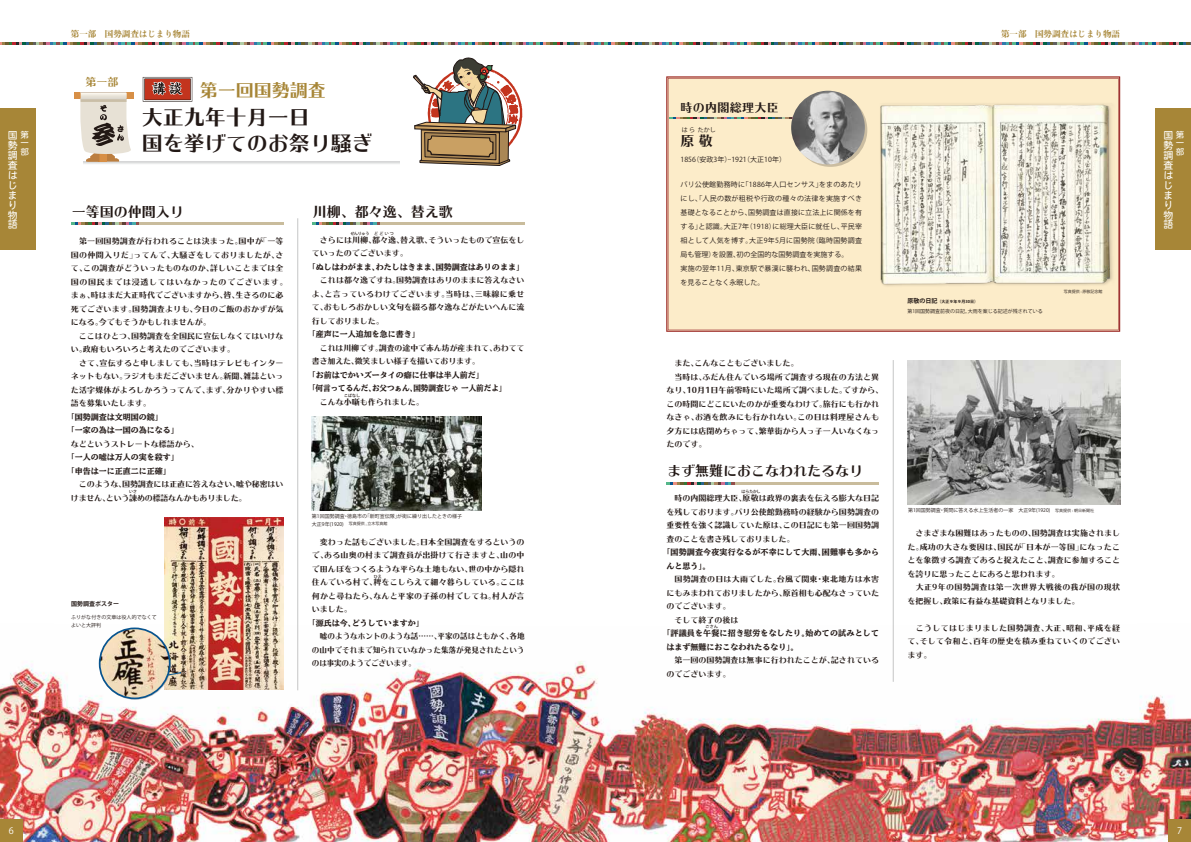
<style>
.page{position:relative;width:1191px;height:842px;background:#fff}
.page>*{position:absolute;margin:0;border:0;box-sizing:border-box;transform-origin:0 0}
.t1{font:21px/26px "Kan 415 Typos Std";color:#221815}
.t2{font:18px "Kan 415 Typos Std";color:#a78637}
.t3{font:14px "Kan 415 Typos Std";color:#221815}
.t4{font:12px "Kan 415 Typos Std";letter-spacing:.025em;color:#221815}
.t5{font:11px "Kan 415 Typos Std";color:#a78637}
.t6{font:9.9px/9.9px "Heisei Maru Go Std W4";color:#fff}
.t7{font:9px "Koz Go Pr 6 N";color:#fff}
.t8{font:800 8.5px "Yu Min 36 p Kn";color:#a78637}
.t9{font:8.5px/8.5px "Heisei Maru Go Std W4";color:#fff;text-align:justify}
.t10{font:8px/13.5px "Kan 415 Typos Std";letter-spacing:.005em;color:#221815}
.t11{font:800 8px/13.5px "TBUD Min Std";color:#221815}
.t12{font:800 8px/13.5px "TBUD Min Std";letter-spacing:.02em;color:#221815}
.t13{font:8px/13.5px "Kan 415 Typos Std";letter-spacing:.005em;color:#221815;text-align:justify;scale:.95 1}
.t14{font:8px/13.5px "Kan 415 Typos Std";letter-spacing:-.015em;color:#221815}
.t15{font:7px/14px "Koz Go Pro";letter-spacing:.025em;color:#221815}
.t16{font:7px "Koz Go Pro";color:#221815}
.t17{font:700 6px "Koz Go Pro";color:#221815}
.t18{font:6px "Koz Go Pro";letter-spacing:.1em;color:#221815}
.t19{font:5px/8px "Koz Go Pro";color:#221815}
.t20{font:700 4px "Koz Go Pro";color:#221815}
.t21{font:500 4px "Koz Go Pr 6 N";color:#221815}
.t22{font:4px "Koz Go Pro";color:#221815}
.t23{font:500 4px "Koz Go Pr 6 N";letter-spacing:-.075em;color:#221815}
.s1{font-size:6px}
.s2{font-size:4px}
</style>
<div class="page">
<img style="left:0;top:624px;width:1191px;height:218px">
<img style="left:312px;top:417px;width:169px;height:93px">
<img style="left:907px;top:360px;width:213px;height:145px">
<img style="left:164px;top:518px;width:120px;height:172px">
<svg style="left:169px;top:672px;width:13px;height:4px"></svg>
<svg style="left:99px;top:627px;width:72px;height:72px"></svg>
<img style="left:100px;top:629px;width:69px;height:68px;border-radius:34px">
<div style="left:666px;top:77px;width:454px;height:255px;background:#fcecc9"></div>
<div style="left:873px;top:101px;width:244px;height:191px;background:#fcecc9"></div>
<img style="left:876px;top:103px;width:235px;height:183px">
<svg style="left:669px;top:118px;width:123px;height:1px"></svg>
<svg style="left:793px;top:93px;width:74px;height:74px"></svg>
<img style="left:791px;top:91px;width:74px;height:73px;border-radius:37px">
<hr style="left:71px;top:223px;width:212px;height:2px;background:#c9bc9c">
<svg style="left:71px;top:223px;width:68px;height:2px"></svg>
<hr style="left:297px;top:218px;width:1px;height:472px;background:#c5c6c6">
<hr style="left:893px;top:360px;width:1px;height:322px;background:#c5c6c6">
<hr style="left:312px;top:223px;width:212px;height:2px;background:#c9bc9c">
<svg style="left:312px;top:223px;width:68px;height:2px"></svg>
<hr style="left:666px;top:482px;width:213px;height:3px;background:#c9bc9c">
<svg style="left:666px;top:482px;width:68px;height:3px"></svg>
<svg style="left:0;top:43px;width:1191px;height:2px;background:#707066"></svg>
<hr style="left:84px;top:162px;width:316px;height:2px;background:#e3e4e4">
<div style="left:74px;top:92px;width:59px;height:7px;background:#d78f46"></div>
<svg style="left:80px;top:92px;width:54px;height:70px"></svg>
<div style="left:143px;top:77px;width:49px;height:25px;background:#c3341e"></div>
<div style="left:143px;top:77px;width:49px;height:24px;border:1px solid #fff"></div>
<svg style="left:151px;top:77px;width:32px;height:25px"></svg>
<svg style="left:413px;top:58px;width:109px;height:108px"></svg>
<div style="left:0;top:108px;width:35px;height:142px;background:#a78637"></div>
<div style="left:1155px;top:108px;width:36px;height:142px;background:#a78637"></div>
<div style="left:0;top:819px;width:11px;height:12px;background:#a78637"></div>
<div style="left:11px;top:819px;width:12px;height:12px;background:#a78637"></div>
<div style="left:0;top:831px;width:11px;height:11px;background:#a78637"></div>
<div style="left:11px;top:831px;width:12px;height:11px;background:#a78637"></div>
<div style="left:1179px;top:819px;width:12px;height:12px;background:#a78637"></div>
<div style="left:1168px;top:819px;width:11px;height:12px;background:#a78637"></div>
<div style="left:1179px;top:831px;width:12px;height:11px;background:#a78637"></div>
<div style="left:1168px;top:831px;width:11px;height:11px;background:#a78637"></div>
<p class="t8" style="left:71px;top:27px;width:121px">第一部　国勢調査はじまり物語</p>
<p class="t8" style="left:1001px;top:27px;width:121px">第一部　国勢調査はじまり物語</p>
<h3 class="t5" style="left:86px;top:76px;width:34px">第一部</h3>
<h1 class="t1" style="left:142px;top:105px;width:233px">大正九年十月一日<br>国を挙げてのお祭り騒ぎ</h1>
<h2 class="t2" style="left:200px;top:80px;width:127px">第一回国勢調査</h2>
<h3 class="t4" style="left:680px;top:101px;width:100px">時の内閣総理大臣</h3>
<p class="t18" style="left:682px;top:126px;width:36px">はらたかし</p>
<p class="t6" style="left:8px;top:131px;width:11px">国勢調査はじまり物語</p>
<p class="t9" style="left:20px;top:130px;width:10px">第一部</p>
<p class="t6" style="left:1163px;top:131px;width:11px">国勢調査はじまり物語</p>
<p class="t9" style="left:1176px;top:130px;width:10px">第一部</p>
<h3 class="t3" style="left:680px;top:133px;width:34px">原 敬</h3>
<p class="t16" style="left:680px;top:155px;width:107px">1856（安政3年）~1921（大正10年）</p>
<p class="t15" style="left:680px;top:178px;width:183px">パリ公使館勤務時に「1886年人口センサス」をまのあたりにし、「人民の数が租税や行政の種々の法律を実施すべき基礎となることから、国勢調査は直接に立法上に関係を有する」と認識。大正7年（1918）に総理大臣に就任し、平民宰相として人気を博す。大正9年5月に国勢院（臨時国勢調査局も管理）を設置、初の全国的な国勢調査を実施する。<br>実施の翌年11月、東京駅で暴漢に襲われ、国勢調査の結果を見ることなく永眠した。</p>
<h3 class="t3" style="left:313px;top:204px;width:141px">川柳、都々逸、替え歌</h3>
<h3 class="t3" style="left:72px;top:204px;width:113px">一等国の仲間入り</h3>
<p class="t10" style="left:71px;top:235px;width:218px">　第一回国勢調査が行われることは決まった。国中が「一等国の仲間入りだ」ってんで、大騒ぎをしておりましたが、さて、この調査がどういったものなのか、詳しいことまでは全国の国民までは浸透してはいなかったのでございます。まぁ、時はまだ大正時代でございますから、皆、生きるのに必死でございます。国勢調査よりも、今日のご飯のおかずが気になる。今でもそうかもしれませんが。<br>　ここはひとつ、国勢調査を全国民に宣伝しなくてはいけない。政府もいろいろと考えたのでございます。<br>　さて、宣伝すると申しましても、当時はテレビもインターネットもない。ラジオもまだございません。新聞、雑誌といった活字媒体がよろしかろうってんで、まず、分かりやすい標語を募集いたします。</p>
<p class="t11" style="left:67px;top:410px;width:114px">「国勢調査は文明国の鏡」<br>「一家の為は一国の為になる」</p>
<p class="t10" style="left:71px;top:437px;width:130px">などというストレートな標語から、</p>
<p class="t11" style="left:67px;top:450px;width:114px">「一人の嘘は万人の実を殺す」「申告は一に正直二に正確」</p>
<p class="t14" style="left:71px;top:478px;width:214px;text-indent:8px">このような、国勢調査には正直に答えなさい、嘘や秘密はいけません、という諌めの標語なんかもありました。</p>
<p class="t23" style="left:350px;top:231px;width:45px">せんりゅう どどいつ</p>
<p class="t10" style="left:312px;top:233px;width:214px">　さらには川柳、都々逸、替え歌、そういったもので宣伝をしていったのでございます。</p>
<p class="t11" style="left:308px;top:260px;width:217px">「ぬしはわがまま、わたしはきまま、国勢調査はありのまま」</p>
<p class="t10" style="left:312px;top:274px;width:214px;text-align:justify">　これは都々逸ですね。国勢調査はありのままに答えなさいよ、と言っているわけでございます。当時は、三味線に乗せて、おもしろおかしい文句を綴る都々逸などがたいへんに流行しておりました。</p>
<p class="t11" style="left:308px;top:328px;width:113px">「産声に一人追加を急に書き」</p>
<p class="t10" style="left:312px;top:341px;width:214px">　これは川柳です。調査の途中で赤ん坊が産まれて、あわてて書き加えた、微笑ましい様子を描いております。</p>
<p class="t11" style="left:308px;top:368px;width:200px">「お前はでかいズータイの癖に仕事は半人前だ」<br>「何言ってるんだ、お父つぁん、国勢調査じゃ 一人前だよ」</p>
<p class="t10" style="left:320px;top:395px;width:105px">こんな小噺も作られました。</p>
<p class="t22" style="left:1063px;top:289px;width:40px">写真提供 : 原敬記念館</p>
<p class="t20" style="left:907px;top:299px;width:72px"><span class="s1">原敬の日記</span>（大正９年９月30日）</p>
<p class="t19" style="left:907px;top:307px;width:137px">第1回国勢調査前夜の日記。大雨を案じる記述が残されている</p>
<p class="t10" style="left:666px;top:357px;width:218px">　また、こんなこともございました。<br>　当時は、ふだん住んでいる場所で調査する現在の方法と異なり、10月1日午前零時にいた場所で調べました。ですから、この時間にどこにいたのかが重要なわけで。旅行にも行かれなきゃ、お酒を飲みにも行かれない。この日は料理屋さんも夕方には店閉めちゃって、繁華街から人っ子一人いなくなったのです。</p>
<p class="t21" style="left:344px;top:394px;width:17px">こばなし</p>
<h3 class="t3" style="left:667px;top:463px;width:197px">まず無難におこなわれたるなり</h3>
<p class="t21" style="left:741px;top:489px;width:21px">はらたかし</p>
<p class="t21" style="left:129px;top:489px;width:9px">いさ</p>
<p class="t10" style="left:666px;top:492px;width:214px;text-align:justify">　時の内閣総理大臣、原敬は政界の裏表を伝える膨大な日記を残しております。パリ公使館勤務時の経験から国勢調査の重要性を強く認識していた原は、この日記にも第一回国勢調査のことを書き残しておりました。</p>
<p class="t12" style="left:666px;top:545px;width:214px;text-indent:-4px">「国勢調査今夜実行なるが不幸にして大雨、困難事も多からんと思う」。</p>
<p class="t10" style="left:666px;top:572px;width:214px">　国勢調査の日は大雨でした。台風で関東・東北地方は水害にもみまわれておりましたから、原首相も心配なさっていたのでございます。<br>　そして終了の後は</p>
<p class="t12" style="left:666px;top:626px;width:214px;text-indent:-4px">「評議員を午餐に招き慰労をなしたり。始めての試みとしてはまず無難におこなわれたるなり」。</p>
<p class="t10" style="left:666px;top:653px;width:214px">　第一回の国勢調査は無事に行われたことが、記されているのでございます。</p>
<p class="t19" style="left:908px;top:506px;width:187px">第1回国勢調査・質問に答える水上生活者の一家　大正9年(1920)　<span class="s2">写真提供 : 朝日新聞社</span></p>
<p class="t19" style="left:312px;top:512px;width:157px">第1回国勢調査・徳島市の「新町宣伝隊」が街に繰り出したときの様子　大正9年(1920)　<span class="s2">写真提供 : 立木写真館</span></p>
<p class="t10" style="left:907px;top:527px;width:214px">　さまざまな困難はあったものの、国勢調査は実施されました。成功の大きな要因は、国民が「日本が一等国」になったことを象徴する調査であると捉えたこと、調査に参加することを誇りに思ったことにあると思われます。<br>　大正9年の国勢調査は第一次世界大戦後の我が国の現状を把握し、政策に有益な基礎資料となりました。</p>
<p class="t10" style="left:907px;top:621px;width:214px;text-align:justify">　こうしてはじまりました国勢調査、大正、昭和、平成を経て、そして令和と、百年の歴史を積み重ねていくのでございます。</p>
<p class="t10" style="left:312px;top:535px;width:214px;text-align:justify">　変わった話もございました。日本全国調査をするというので、ある山奥の村まで調査員が出掛けて行きますと、山の中で田んぼをつくるような平らな土地もない、世の中から隠れ住んでいる村で、稗をこしらえて細々暮らしている。ここは何かと尋ねたら、なんと平家の子孫の村でしてね。村人が言いました。</p>
<p class="t11" style="left:308px;top:616px;width:117px">「源氏は今、どうしていますか」</p>
<p class="t13" style="left:312px;top:630px;width:225px;text-indent:8px">嘘のようなホントのような話……、平家の話はともかく、各地の山中でそれまで知られていなかった集落が発見されたというのは事実のようでございます。</p>
<p class="t21" style="left:374px;top:574px;width:9px">ひえ</p>
<p class="t17" style="left:71px;top:600px;width:49px">国勢調査ポスター</p>
<p class="t19" style="left:71px;top:613px;width:87px">ふりがな付きの文章は役人的でなくてよいと大評判</p>
<p class="t21" style="left:705px;top:624px;width:14px">ごさん</p>
<p class="t7" style="left:9px;top:825px;width:6px">6</p>
<p class="t7" style="left:1177px;top:825px;width:6px">7</p>
</div>
